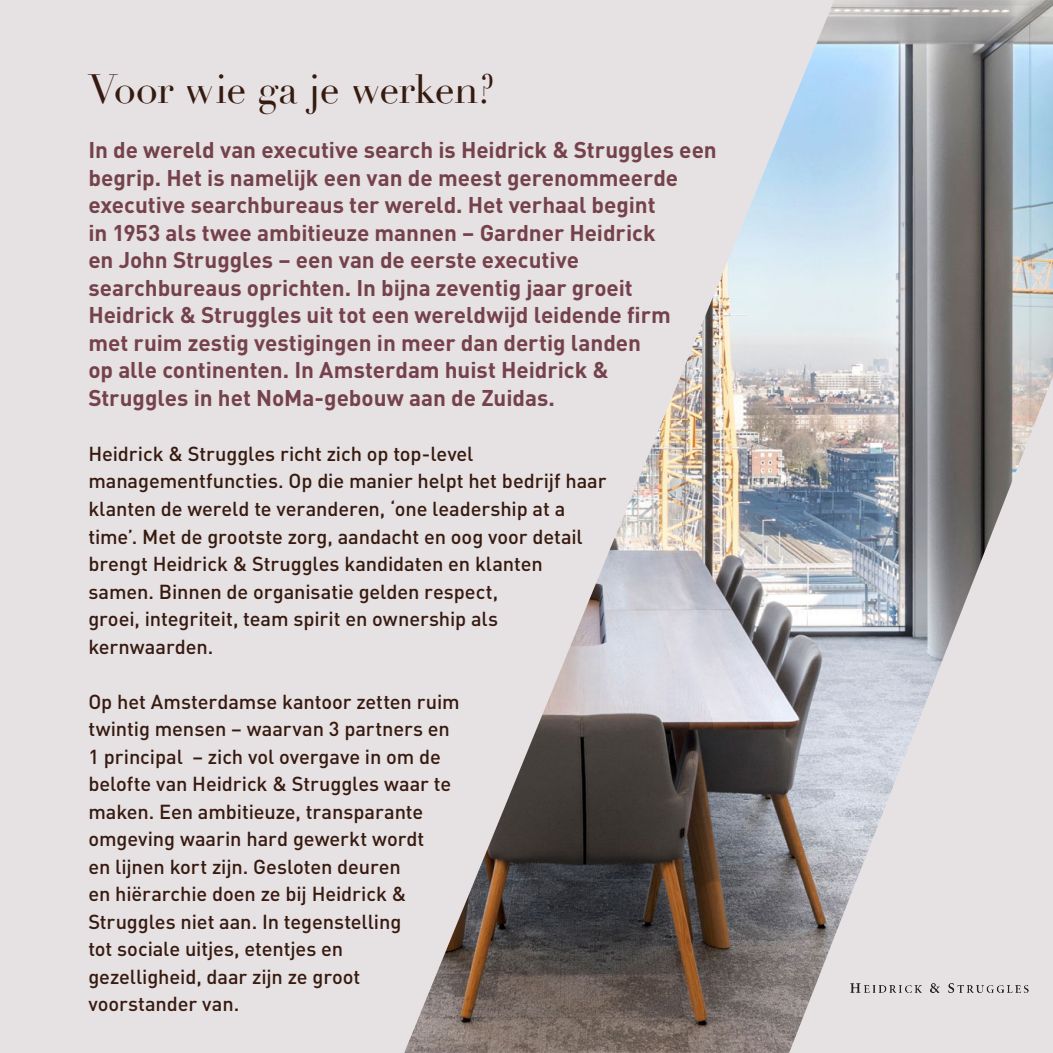
<style>
.page{position:relative;width:1053px;height:1053px;background:#fff}
.page>*{position:absolute;margin:0;border:0;box-sizing:border-box;transform-origin:0 0}
.t1{font:40px "Didot";letter-spacing:-.02em;color:#361a0f}
.t2{font:700 22.5px/27.5px "DIN Pro";letter-spacing:-.005em;color:#75424c}
.t3{font:500 20px/27.5px "DIN Pro";letter-spacing:-.005em;color:#361a0f}
</style>
<div class="page">
<div style="left:0;top:0;width:882px;height:1052px;background:#e6e1e3"></div>
<img style="left:404px;top:0;width:648px;height:1052px">
<svg style="left:789px;top:376px;width:263px;height:676px;background:#c2c0c4"></svg>
<img style="left:850px;top:983px;width:178px;height:9px">
<p class="t1" style="left:88px;top:65px;width:408px">Voor wie ga je werken?</p>
<p class="t2" style="left:88px;top:135px;width:630px">In de wereld van executive search is Heidrick &amp; Struggles een begrip. Het is namelijk een van de meest gerenommeerde executive searchbureaus ter wereld. Het verhaal begint<br>in 1953 als twee ambitieuze mannen – Gardner Heidrick<br>en John Struggles – een van de eerste executive searchbureaus oprichten. In bijna zeventig jaar groeit Heidrick &amp; Struggles uit tot een wereldwijd leidende firm<br>met ruim zestig vestigingen in meer dan dertig landen<br>op alle continenten. In Amsterdam huist Heidrick &amp;<br>Struggles in het NoMa-gebouw aan de Zuidas.</p>
<p class="t3" style="left:88px;top:439px;width:519px">Heidrick &amp; Struggles richt zich op top-level managementfuncties. Op die manier helpt het bedrijf haar klanten de wereld te veranderen, ‘one leadership at a time’. Met de grootste zorg, aandacht en oog voor detail brengt Heidrick &amp; Struggles kandidaten en klanten samen. Binnen de organisatie gelden respect,<br>groei, integriteit, team spirit en ownership als kernwaarden.</p>
<p class="t3" style="left:88px;top:686px;width:373px">Op het Amsterdamse kantoor zetten ruim twintig mensen – waarvan 3 partners en 1 principal – zich vol overgave in om de belofte van Heidrick &amp; Struggles waar te maken. Een ambitieuze, transparante omgeving waarin hard gewerkt wordt<br>en lijnen kort zijn. Gesloten deuren<br>en hiërarchie doen ze bij Heidrick &amp; Struggles niet aan. In tegenstelling<br>tot sociale uitjes, etentjes en gezelligheid, daar zijn ze groot voorstander van.</p>
</div>
